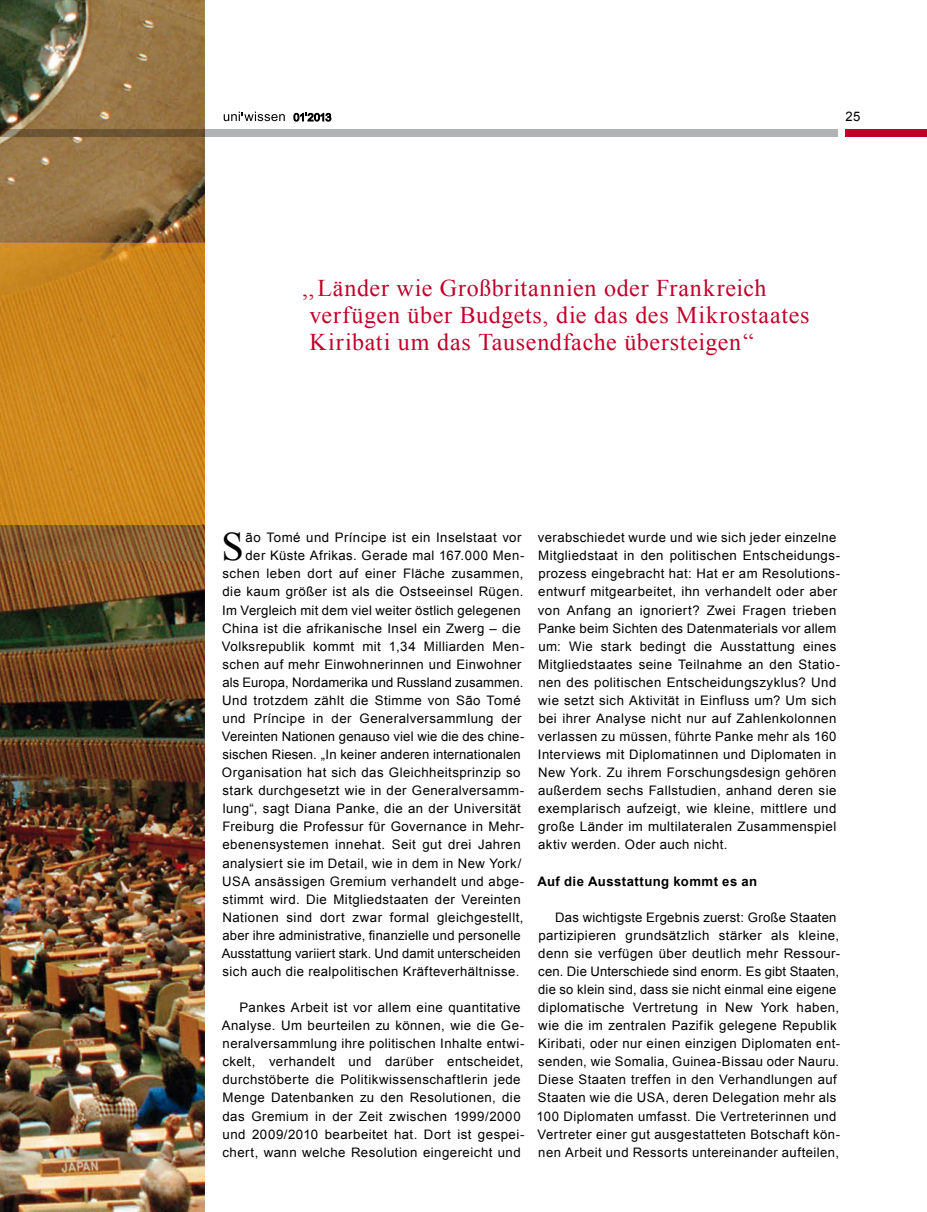
<style>
.page{position:relative;width:927px;height:1212px;background:#fff}
.page>*{position:absolute;margin:0;border:0;box-sizing:border-box;transform-origin:0 0}
.t1{font:40.35px "Times New Roman";color:#000}
.t2{font:24px/27px "Times New Roman";letter-spacing:.03em;color:#c1002a}
.t3{font:13.2px/18px "Arial";letter-spacing:.03em;color:#000}
.t4{font:13.2px "Arial";letter-spacing:.01em;color:#000}
.t5{font:13.2px "Arial";letter-spacing:.005em;color:#000}
.t6{font:700 13.2px "Arial";letter-spacing:.035em;color:#000}
</style>
<div class="page">
<img style="left:0;top:0;width:205px;height:1212px">
<div style="left:845px;top:129px;width:82px;height:8px;background:#c1002a"></div>
<img style="left:0;top:524px;width:201px;height:36px">
<img style="left:0;top:243px;width:205px;height:281px">
<div style="left:205px;top:129px;width:633px;height:8px;background:#b1b3b4"></div>
<img style="left:0;top:129px;width:205px;height:8px">
<svg style="left:224px;top:112px;width:61px;height:9px"></svg>
<svg style="left:294px;top:112px;width:37px;height:9px"></svg>
<p class="t3" style="left:845px;top:107px;width:16px">25</p>
<h2 class="t2" style="left:310px;top:274px;width:501px;text-indent:-8px">‚‚Länder wie Großbritannien oder Frankreich verfügen über Budgets, die das des Mikrostaates<br>Kiribati um das Tausendfache übersteigen“</h2>
<h1 class="t1" style="left:222px;top:520px;width:24px">S</h1>
<p class="t3" style="left:246px;top:529px;width:277px">ão Tomé und Príncipe ist ein Inselstaat vor</p>
<p class="t3" style="left:246px;top:547px;width:280px">der Küste Afrikas. Gerade mal 167.000 Men-</p>
<p class="t3" style="left:223px;top:565px;width:302px">schen leben dort auf einer Fläche zusammen,</p>
<p class="t3" style="left:222px;top:583px;width:302px">die kaum größer ist als die Ostseeinsel Rügen.</p>
<p class="t3" style="left:222px;top:601px;width:300px">Im Vergleich mit dem viel weiter östlich gelegenen</p>
<p class="t3" style="left:222px;top:619px;width:300px">China ist die afrikanische Insel ein Zwerg – die</p>
<p class="t3" style="left:222px;top:637px;width:304px">Volksrepublik kommt mit 1,34 Milliarden Men-</p>
<p class="t3" style="left:223px;top:655px;width:300px">schen auf mehr Einwohnerinnen und Einwohner</p>
<p class="t4" style="left:222px;top:673px;width:302px">als Europa, Nordamerika und Russland zusammen.</p>
<p class="t3" style="left:222px;top:691px;width:300px">Und trotzdem zählt die Stimme von São Tomé</p>
<p class="t3" style="left:223px;top:709px;width:300px">und Príncipe in der Generalversammlung der</p>
<p class="t4" style="left:222px;top:728px;width:304px">Vereinten Nationen genauso viel wie die des chine-</p>
<p class="t4" style="left:223px;top:746px;width:300px">sischen Riesen. „In keiner anderen internationalen</p>
<p class="t3" style="left:222px;top:764px;width:300px">Organisation hat sich das Gleichheitsprinzip so</p>
<p class="t3" style="left:223px;top:782px;width:303px">stark durchgesetzt wie in der Generalversamm-</p>
<p class="t3" style="left:223px;top:800px;width:299px">lung“, sagt Diana Panke, die an der Universität</p>
<p class="t3" style="left:222px;top:818px;width:303px">Freiburg die Professur für Governance in Mehr-</p>
<p class="t3" style="left:222px;top:836px;width:300px">ebenensystemen innehat. Seit gut drei Jahren</p>
<p class="t3" style="left:222px;top:854px;width:300px">analysiert sie im Detail, wie in dem in New York/</p>
<p class="t3" style="left:222px;top:872px;width:304px">USA ansässigen Gremium verhandelt und abge-</p>
<p class="t3" style="left:223px;top:890px;width:300px">stimmt wird. Die Mitgliedstaaten der Vereinten</p>
<p class="t3" style="left:222px;top:908px;width:303px">Nationen sind dort zwar formal gleichgestellt,</p>
<p class="t3" style="left:222px;top:926px;width:300px">aber ihre administrative, finanzielle und personelle</p>
<p class="t5" style="left:222px;top:944px;width:301px">Ausstattung variiert stark. Und damit unterscheiden</p>
<p class="t3" style="left:223px;top:962px;width:298px">sich auch die realpolitischen Kräfteverhältnisse.</p>
<p class="t3" style="left:222px;top:998px;width:304px;text-indent:18px">Pankes Arbeit ist vor allem eine quantitative Analyse. Um beurteilen zu können, wie die Ge&shy;neralversammlung ihre politischen Inhalte entwi&shy;ckelt, verhandelt und darüber entscheidet, durchstöberte die Politikwissenschaftlerin jede Menge Datenbanken zu den Resolutionen, die das Gremium in der Zeit zwischen 1999/2000 und 2009/2010 bearbeitet hat. Dort ist gespei&shy;chert, wann welche Resolution eingereicht und</p>
<p class="t3" style="left:538px;top:529px;width:304px">verabschiedet wurde und wie sich jeder einzelne Mitgliedstaat in den politischen Entscheidungs&shy;prozess eingebracht hat: Hat er am Resolutions&shy;entwurf mitgearbeitet, ihn verhandelt oder aber von Anfang an ignoriert? Zwei Fragen trieben Panke beim Sichten des Datenmaterials vor allem um: Wie stark bedingt die Ausstattung eines Mitgliedstaates seine Teilnahme an den Statio&shy;nen des politischen Entscheidungszyklus? Und wie setzt sich Aktivität in Einfluss um? Um sich bei ihrer Analyse nicht nur auf Zahlenkolonnen verlassen zu müssen, führte Panke mehr als 160<br>Interviews mit Diplomatinnen und Diplomaten in New York. Zu ihrem Forschungsdesign gehören außerdem sechs Fallstudien, anhand deren sie exemplarisch aufzeigt, wie kleine, mittlere und große Länder im multilateralen Zusammenspiel aktiv werden. Oder auch nicht.</p>
<p class="t6" style="left:537px;top:872px;width:221px">Auf die Ausstattung kommt es an</p>
<p class="t3" style="left:536px;top:908px;width:305px;text-indent:19px">Das wichtigste Ergebnis zuerst: Große Staaten partizipieren grundsätzlich stärker als kleine, denn sie verfügen über deutlich mehr Ressour&shy;cen. Die Unterschiede sind enorm. Es gibt Staaten, die so klein sind, dass sie nicht einmal eine eigene diplomatische Vertretung in New York haben, wie die im zentralen Pazifik gelegene Republik Kiribati, oder nur einen einzigen Diplomaten ent&shy;senden, wie Somalia, Guinea-Bissau oder Nauru.<br>Diese Staaten treffen in den Verhandlungen auf Staaten wie die USA, deren Delegation mehr als 100 Diplomaten umfasst. Die Vertreterinnen und Vertreter einer gut ausgestatteten Botschaft kön&shy;nen Arbeit und Ressorts untereinander aufteilen,</p>
</div>
